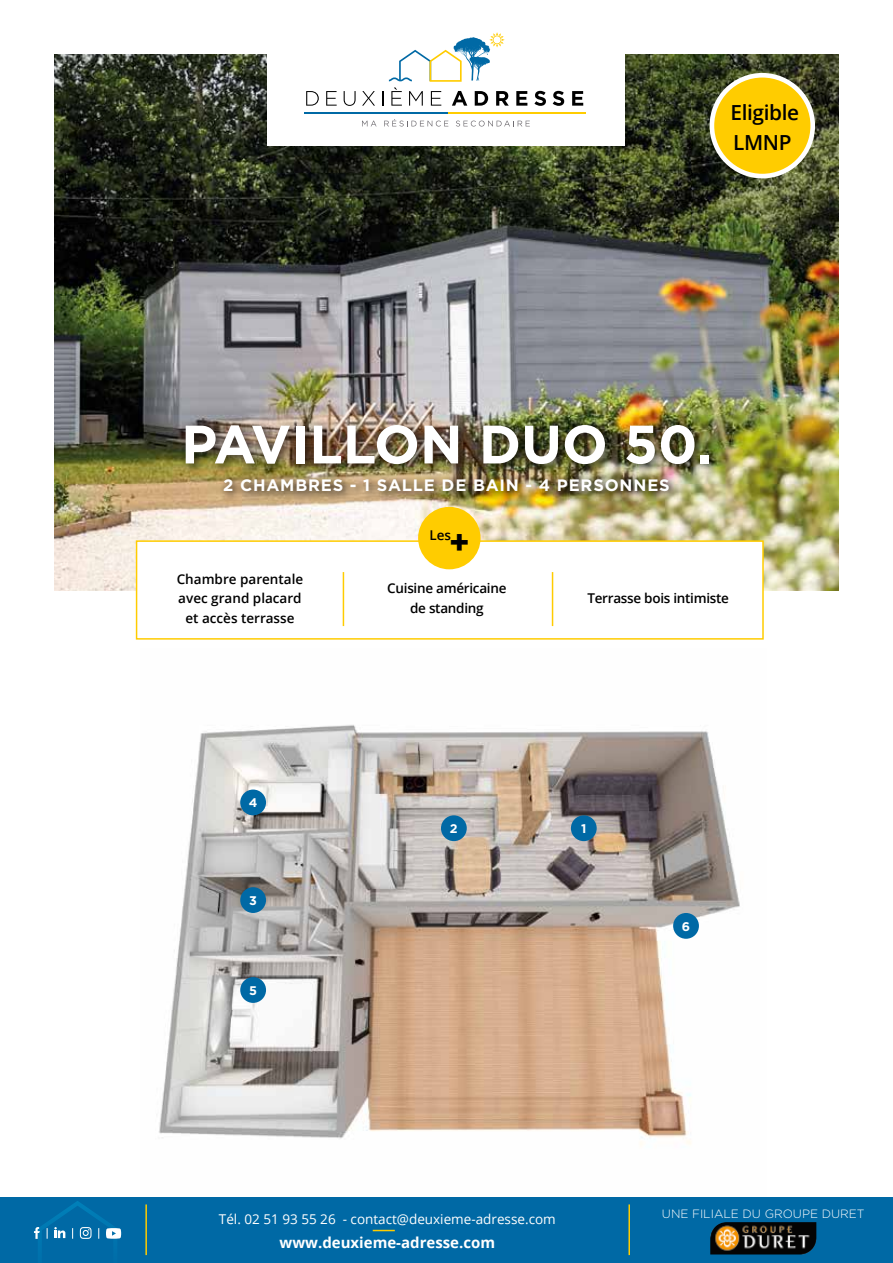
<style>
.page{position:relative;width:893px;height:1263px;background:#fff}
.page>*{position:absolute;margin:0;border:0;box-sizing:border-box;transform-origin:0 0}
.t1{font:700 54px "Gotham";color:#fff}
.t2{font:700 33.3px "Gotham";color:#000}
.t3{font:600 20.85px/30px "Open Sans";letter-spacing:-.02em;color:#000}
.t4{font:700 16.5px "Gotham";letter-spacing:.05em;color:#fff}
.t5{font:700 15px "Open Sans";color:#fff}
.t6{font:600 13.5px/19.5px "Open Sans";letter-spacing:-.01em;color:#000;text-align:center}
.t7{font:13.5px "Open Sans";color:#fff}
.t8{font:700 12.6px "Gotham";color:#fff}
.t9{font:300 12px "Gotham";color:#fff}
</style>
<div class="page">
<img style="left:140px;top:725px;width:626px;height:473px">
<div style="left:240px;top:789px;width:26px;height:26px;background:#0069a5;border-radius:50%"></div>
<div style="left:240px;top:887px;width:26px;height:26px;background:#0069a5;border-radius:50%"></div>
<div style="left:240px;top:977px;width:26px;height:26px;background:#0069a5;border-radius:50%"></div>
<div style="left:441px;top:815px;width:26px;height:26px;background:#0069a5;border-radius:50%"></div>
<div style="left:571px;top:815px;width:26px;height:26px;background:#0069a5;border-radius:50%"></div>
<div style="left:0;top:1198px;width:893px;height:65px;background:#0069a5"></div>
<hr style="left:628px;top:1204px;width:2px;height:51px;background:#fc0">
<hr style="left:145px;top:1204px;width:2px;height:51px;background:#fc0">
<svg style="left:373px;top:1230px;width:22px;height:1px"></svg>
<img style="left:710px;top:1222px;width:106px;height:32px">
<svg style="left:34px;top:1201px;width:87px;height:49px"></svg>
<div style="left:673px;top:913px;width:26px;height:26px;background:#0069a5;border-radius:50%"></div>
<img style="left:54px;top:54px;width:785px;height:536px">
<div style="left:268px;top:0;width:357px;height:145px;background:#fff"></div>
<svg style="left:306px;top:91px;width:13px;height:15px"></svg>
<svg style="left:326px;top:91px;width:11px;height:15px"></svg>
<svg style="left:344px;top:91px;width:12px;height:15px"></svg>
<svg style="left:362px;top:91px;width:13px;height:15px"></svg>
<svg style="left:382px;top:91px;width:1px;height:15px"></svg>
<svg style="left:389px;top:32px;width:120px;height:74px"></svg>
<svg style="left:516px;top:91px;width:11px;height:15px"></svg>
<svg style="left:534px;top:91px;width:12px;height:15px"></svg>
<svg style="left:553px;top:91px;width:11px;height:15px"></svg>
<svg style="left:572px;top:91px;width:11px;height:15px"></svg>
<hr style="left:305px;top:112px;width:143px;height:2px;background:#0069a5">
<hr style="left:448px;top:112px;width:138px;height:2px;background:#fc0">
<svg style="left:362px;top:121px;width:15px;height:5px"></svg>
<svg style="left:384px;top:119px;width:64px;height:8px"></svg>
<svg style="left:456px;top:121px;width:74px;height:6px"></svg>
<div style="left:179px;top:419px;width:542px;height:57px;background:#000;opacity:.5"></div>
<div style="left:218px;top:472px;width:463px;height:31px;background:#000;opacity:.5"></div>
<div style="left:136px;top:540px;width:628px;height:100px;background:#fff;border:2px solid #fc0"></div>
<div style="left:418px;top:507px;width:63px;height:62px;background:#fc0;border-radius:50%"></div>
<div style="left:712px;top:75px;width:101px;height:101px;background:#fc0;border-radius:50%"></div>
<div style="left:710px;top:73px;width:105px;height:105px;border:5px solid #fff;border-radius:50%"></div>
<hr style="left:343px;top:572px;width:1px;height:54px;background:#fc0">
<hr style="left:552px;top:572px;width:1px;height:54px;background:#fc0">
<h3 class="t3" style="left:731px;top:97px;width:70px">Eligible<br>LMNP</h3>
<h1 class="t1" style="left:181px;top:408px;width:532px">PAVILLON DUO 50.</h1>
<p class="t4" style="left:223px;top:474px;width:448px">2 CHAMBRES - 1 SALLE DE BAIN - 4 PERSONNES</p>
<p class="t6" style="left:429px;top:525px;width:23px">Les</p>
<h2 class="t2" style="left:449px;top:520px;width:23px">+</h2>
<p class="t6" style="left:177px;top:569px;width:128px">Chambre parentale avec grand placard et accès terrasse</p>
<p class="t6" style="left:387px;top:578px;width:121px">Cuisine américaine de standing</p>
<p class="t6" style="left:587px;top:588px;width:143px">Terrasse bois intimiste</p>
<p class="t8" style="left:249px;top:795px;width:10px">4</p>
<p class="t8" style="left:249px;top:892px;width:9px">3</p>
<p class="t8" style="left:249px;top:982px;width:9px">5</p>
<p class="t8" style="left:450px;top:820px;width:9px">2</p>
<p class="t8" style="left:581px;top:820px;width:7px">1</p>
<p class="t8" style="left:682px;top:918px;width:10px">6</p>
<p class="t7" style="left:219px;top:1209px;width:338px">Tél. 02 51 93 55 26 - contact@deuxieme-adresse.com</p>
<p class="t5" style="left:280px;top:1231px;width:217px">www.deuxieme-adresse.com</p>
<p class="t9" style="left:662px;top:1206px;width:204px">UNE FILIALE DU GROUPE DURET</p>
</div>
